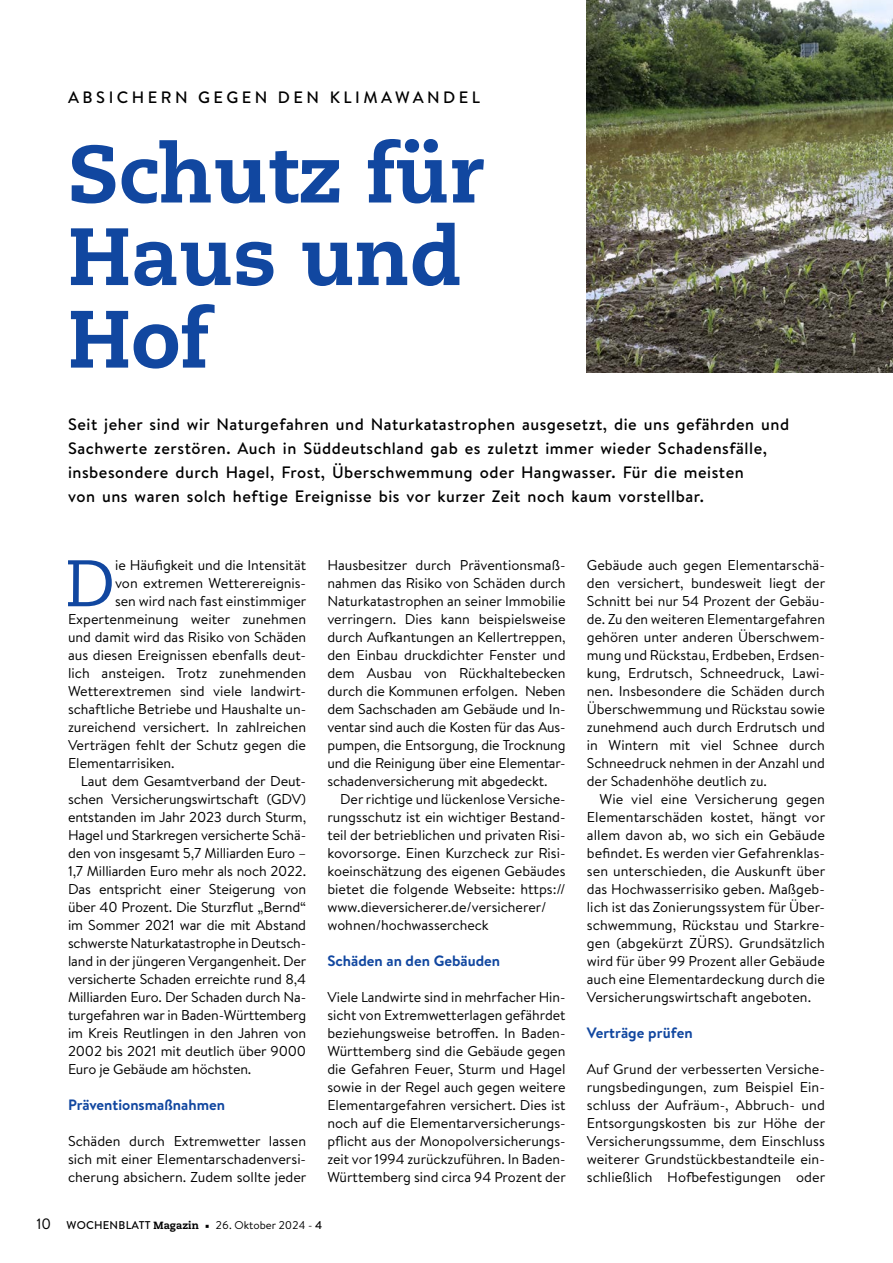
<style>
.page{position:relative;width:893px;height:1263px;background:#fff}
.page>*{position:absolute;margin:0;border:0;box-sizing:border-box;transform-origin:0 0}
.t1{font:800 81px/82.5px "Caecilia LT Std";color:#1147a0}
.t2{font:65.7px "Caecilia LT Std";color:#1147a0}
.t3{font:500 16.5px/24px "Brandon Text";letter-spacing:.03em;color:#000}
.t4{font:500 16.5px "Brandon Text";letter-spacing:.21em;color:#000}
.t5{font:700 15px "Brandon Text";color:#1147a0}
.t6{font:14.25px/18px "Brandon Text";color:#000;text-align:justify}
.t7{font:11.25px "Brandon Text";color:#000}
.s1{font-size:15px}
.s2{font-weight:500}
.s3{font-family:"Caecilia LT Std";font-weight:800;font-size:10.5px}
.s4{font-family:"Minion Pro";font-size:10.5px}
</style>
<div class="page">
<img style="left:587px;top:0;width:306px;height:372px">
<p class="t4" style="left:68px;top:86px;width:414px">ABSICHERN GEGEN DEN KLIMAWANDEL</p>
<h1 class="t1" style="left:68px;top:133px;width:417px">Schutz für<br>Haus und<br>Hof</h1>
<p class="t3" style="left:68px;top:412px;width:723px">Seit jeher sind wir Naturgefahren und Naturkatastrophen ausgesetzt, die uns gefährden und Sachwerte zerstören. Auch in Süddeutschland gab es zuletzt immer wieder Schadensfälle, insbesondere durch Hagel, Frost, Überschwemmung oder Hangwasser. Für die meisten<br>von uns waren solch heftige Ereignisse bis vor kurzer Zeit noch kaum vorstellbar.</p>
<h2 class="t2" style="left:65px;top:545px;width:51px">D</h2>
<p class="t6" style="left:115px;top:556px;width:193px">ie Häufigkeit und die Intensität</p>
<p class="t6" style="left:115px;top:574px;width:193px">von extremen Wetterereignis-</p>
<p class="t6" style="left:115px;top:592px;width:193px">sen wird nach fast einstimmiger</p>
<p class="t6" style="left:68px;top:610px;width:240px">Expertenmeinung weiter zunehmen</p>
<p class="t6" style="left:68px;top:628px;width:240px">und damit wird das Risiko von Schäden</p>
<p class="t6" style="left:68px;top:646px;width:240px">aus diesen Ereignissen ebenfalls deut-</p>
<p class="t6" style="left:68px;top:664px;width:240px">lich ansteigen. Trotz zunehmenden</p>
<p class="t6" style="left:68px;top:682px;width:240px">Wetterextremen sind viele landwirt-</p>
<p class="t6" style="left:68px;top:700px;width:240px">schaftliche Betriebe und Haushalte un-</p>
<p class="t6" style="left:68px;top:718px;width:240px">zureichend versichert. In zahlreichen</p>
<p class="t6" style="left:68px;top:736px;width:240px">Verträgen fehlt der Schutz gegen die</p>
<p class="t6" style="left:68px;top:754px;width:108px">Elementarrisiken.</p>
<p class="t6" style="left:81px;top:772px;width:227px">Laut dem Gesamtverband der Deut-</p>
<p class="t6" style="left:68px;top:790px;width:240px">schen Versicherungswirtschaft (GDV)</p>
<p class="t6" style="left:68px;top:808px;width:240px">entstanden im Jahr 2023 durch Sturm,</p>
<p class="t6" style="left:68px;top:826px;width:240px">Hagel und Starkregen versicherte Schä-</p>
<p class="t6" style="left:68px;top:844px;width:240px">den von insgesamt 5,7 Milliarden Euro –</p>
<p class="t6" style="left:68px;top:862px;width:240px">1,7 Milliarden Euro mehr als noch 2022.</p>
<p class="t6" style="left:68px;top:880px;width:240px">Das entspricht einer Steigerung von</p>
<p class="t6" style="left:68px;top:898px;width:240px">über 40 Prozent. Die Sturzflut „Bernd“</p>
<p class="t6" style="left:68px;top:916px;width:240px">im Sommer 2021 war die mit Abstand</p>
<p class="t6" style="left:68px;top:934px;width:240px">schwerste Naturkatastrophe in Deutsch-</p>
<p class="t6" style="left:68px;top:952px;width:240px">land in der jüngeren Vergangenheit. Der</p>
<p class="t6" style="left:68px;top:970px;width:240px">versicherte Schaden erreichte rund 8,4</p>
<p class="t6" style="left:68px;top:988px;width:240px">Milliarden Euro. Der Schaden durch Na-</p>
<p class="t6" style="left:68px;top:1006px;width:240px">turgefahren war in Baden-Württemberg</p>
<p class="t6" style="left:68px;top:1024px;width:240px">im Kreis Reutlingen in den Jahren von</p>
<p class="t6" style="left:68px;top:1042px;width:240px">2002 bis 2021 mit deutlich über 9000</p>
<p class="t6" style="left:68px;top:1060px;width:185px">Euro je Gebäude am höchsten.</p>
<p class="t5" style="left:68px;top:1095px;width:159px">Präventionsmaßnahmen</p>
<p class="t6" style="left:68px;top:1132px;width:240px">Schäden durch Extremwetter lassen sich mit einer Elementarschadenversi&shy;cherung absichern. Zudem sollte jeder</p>
<p class="t6" style="left:327px;top:556px;width:240px">Hausbesitzer durch Präventionsmaß&shy;nahmen das Risiko von Schäden durch Naturkatastrophen an seiner Immobilie verringern. Dies kann beispielsweise durch Aufkantungen an Kellertreppen, den Einbau druckdichter Fenster und dem Ausbau von Rückhaltebecken durch die Kommunen erfolgen. Neben dem Sachschaden am Gebäude und In&shy;ventar sind auch die Kosten für das Aus&shy;pumpen, die Entsorgung, die Trocknung und die Reinigung über eine Elementar&shy;schadenversicherung mit abgedeckt.</p>
<p class="t6" style="left:327px;top:790px;width:240px;text-align:left;text-indent:13px">Der richtige und lückenlose Versiche&shy;rungsschutz ist ein wichtiger Bestand&shy;teil der betrieblichen und privaten Risi&shy;kovorsorge. Einen Kurzcheck zur Risi&shy;koeinschätzung des eigenen Gebäudes bietet die folgende Webseite: https:// www.dieversicherer.de/versicherer/ wohnen/hochwassercheck</p>
<p class="t5" style="left:327px;top:951px;width:174px">Schäden an den Gebäuden</p>
<p class="t6" style="left:327px;top:988px;width:240px">Viele Landwirte sind in mehrfacher Hin&shy;sicht von Extremwetterlagen gefährdet beziehungsweise betroffen. In Baden-Württemberg sind die Gebäude gegen die Gefahren Feuer, Sturm und Hagel sowie in der Regel auch gegen weitere Elementargefahren versichert. Dies ist noch auf die Elementarversicherungs&shy;pflicht aus der Monopolversicherungs&shy;zeit vor 1994 zurückzuführen. In Baden-Württemberg sind circa 94 Prozent der</p>
<p class="t7" style="left:36px;top:1217px;width:287px"><span class="s1">10</span> <span class="s2">WOCHENBLATT</span> <span class="s3">Magazin</span> <span class="s4">■</span> 26. Oktober 2024 - <span class="s2">4</span></p>
<p class="t6" style="left:587px;top:556px;width:240px">Gebäude auch gegen Elementarschä&shy;den versichert, bundesweit liegt der Schnitt bei nur 54 Prozent der Gebäu&shy;de. Zu den weiteren Elementargefahren gehören unter anderen Überschwem&shy;mung und Rückstau, Erdbeben, Erdsen&shy;kung, Erdrutsch, Schneedruck, Lawi&shy;nen. Insbesondere die Schäden durch Überschwemmung und Rückstau sowie zunehmend auch durch Erdrutsch und in Wintern mit viel Schnee durch Schneedruck nehmen in der Anzahl und der Schadenhöhe deutlich zu.</p>
<p class="t6" style="left:587px;top:790px;width:240px;text-indent:13px">Wie viel eine Versicherung gegen Elementarschäden kostet, hängt vor allem davon ab, wo sich ein Gebäude befindet. Es werden vier Gefahrenklas&shy;sen unterschieden, die Auskunft über das Hochwasserrisiko geben. Maßgeb&shy;lich ist das Zonierungssystem für Über&shy;schwemmung, Rückstau und Starkre&shy;gen (abgekürzt ZÜRS). Grundsätzlich wird für über 99 Prozent aller Gebäude auch eine Elementardeckung durch die Versicherungswirtschaft angeboten.</p>
<p class="t5" style="left:587px;top:1023px;width:107px">Verträge prüfen</p>
<p class="t6" style="left:587px;top:1060px;width:240px">Auf Grund der verbesserten Versiche&shy;rungsbedingungen, zum Beispiel Ein&shy;schluss der Aufräum-, Abbruch- und Entsorgungskosten bis zur Höhe der Versicherungssumme, dem Einschluss weiterer Grundstückbestandteile ein&shy;schließlich Hofbefestigungen oder</p>
</div>
